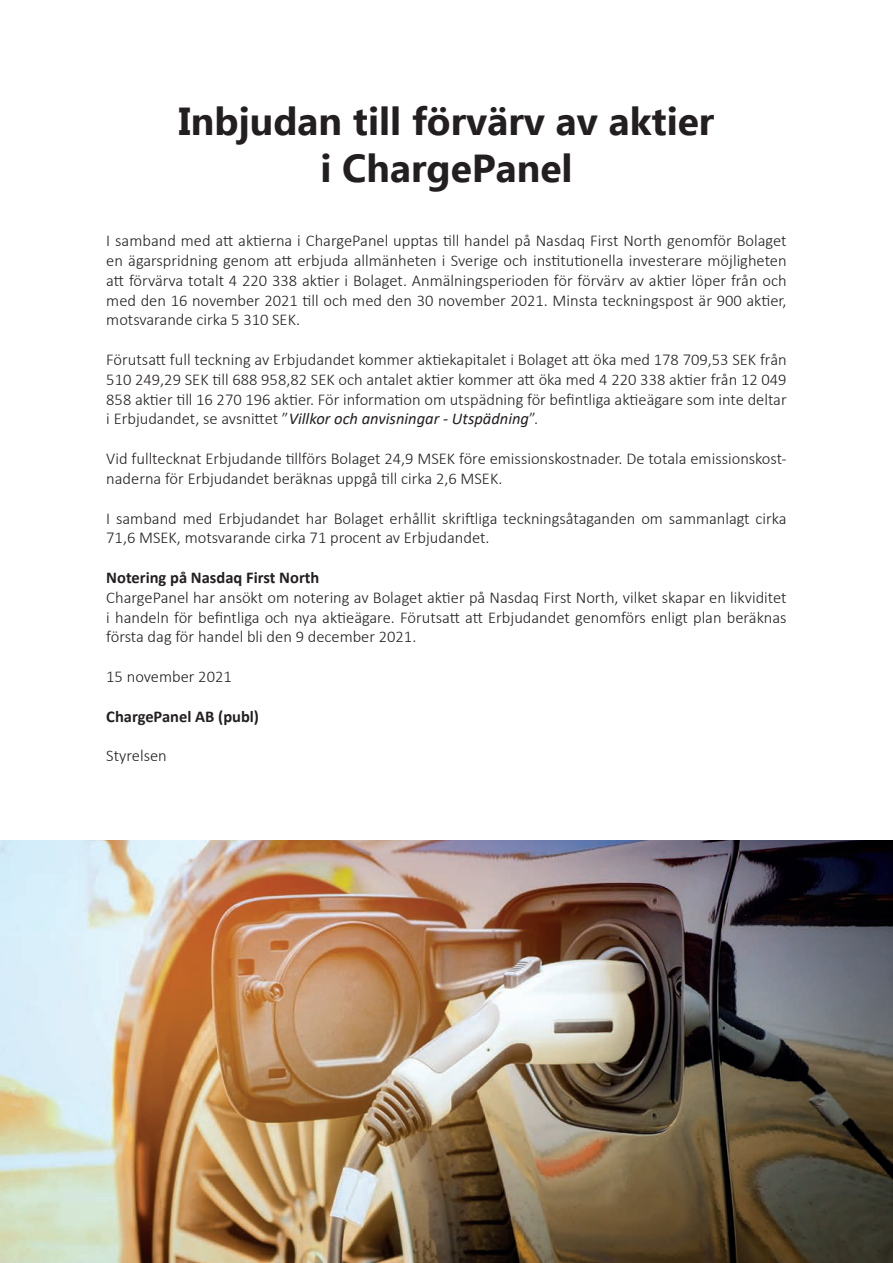
<style>
.page{position:relative;width:893px;height:1263px;background:#fff}
.page>*{position:absolute;margin:0;border:0;box-sizing:border-box;transform-origin:0 0}
.t1{font:700 39px/46.8px "Ebrima";color:#231f20;text-align:center}
.t2{font:300 16.5px/19.8px "Calibri";color:#231f20;text-align:justify}
.t3{font:700 16.5px "Calibri";color:#231f20}
.s1{font-weight:400;font-style:italic}
</style>
<div class="page">
<img style="left:0;top:841px;width:893px;height:422px">
<h1 class="t1" style="left:179px;top:96px;width:537px">Inbjudan till förvärv av aktier i ChargePanel</h1>
<p class="t2" style="left:106px;top:231px;width:682px">I samband med att aktierna i ChargePanel upptas till handel på Nasdaq First North genomför Bolaget en ägarspridning genom att erbjuda allmänheten i Sverige och institutionella investerare möjligheten att förvärva totalt 4 220 338 aktier i Bolaget. Anmälningsperioden för förvärv av aktier löper från och med den 16 november 2021 till och med den 30 november 2021. Minsta teckningspost är 900 aktier, motsvarande cirka 5 310 SEK.</p>
<p class="t2" style="left:106px;top:349px;width:682px">Förutsatt full teckning av Erbjudandet kommer aktiekapitalet i Bolaget att öka med 178 709,53 SEK från 510 249,29 SEK till 688 958,82 SEK och antalet aktier kommer att öka med 4 220 338 aktier från 12 049<br>858 aktier till 16 270 196 aktier. För information om utspädning för befintliga aktieägare som inte deltar i Erbjudandet, se avsnittet ”<span class="s1">Villkor och anvisningar - Utspädning</span>”.</p>
<p class="t2" style="left:106px;top:448px;width:682px">Vid fulltecknat Erbjudande tillförs Bolaget 24,9 MSEK före emissionskostnader. De totala emissionskost&shy;naderna för Erbjudandet beräknas uppgå till cirka 2,6 MSEK.</p>
<p class="t2" style="left:106px;top:508px;width:682px">I samband med Erbjudandet har Bolaget erhållit skriftliga teckningsåtaganden om sammanlagt cirka<br>71,6 MSEK, motsvarande cirka 71 procent av Erbjudandet.</p>
<p class="t3" style="left:106px;top:566px;width:215px">Notering på Nasdaq First North</p>
<p class="t2" style="left:106px;top:587px;width:682px">ChargePanel har ansökt om notering av Bolaget aktier på Nasdaq First North, vilket skapar en likviditet i handeln för befintliga och nya aktieägare. Förutsatt att Erbjudandet genomförs enligt plan beräknas första dag för handel bli den 9 december 2021.</p>
<p class="t2" style="left:106px;top:666px;width:127px">15 november 2021</p>
<p class="t3" style="left:106px;top:704px;width:154px">ChargePanel AB (publ)</p>
<p class="t2" style="left:106px;top:745px;width:62px">Styrelsen</p>
</div>
